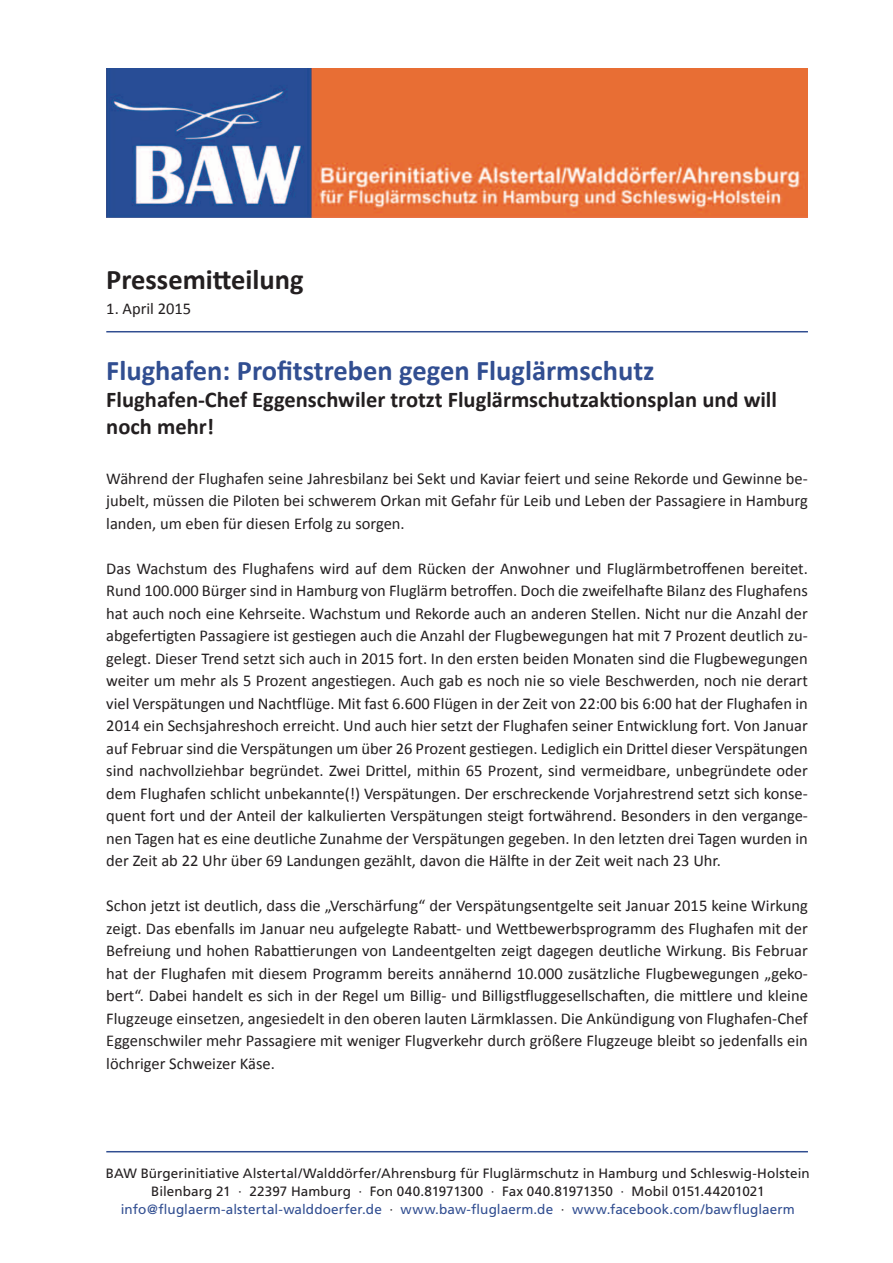
<style>
.page{position:relative;width:893px;height:1263px;background:#fff}
.page>*{position:absolute;margin:0;border:0;box-sizing:border-box;transform-origin:0 0}
.t1{font:700 28.5px "Calibri";color:#314e91}
.t2{font:700 28.5px "Calibri";color:#231f20}
.t3{font:700 22.5px/27px "Calibri";color:#231f20}
.t4{font:16.5px/22.5px "Calibri";color:#231f20;text-align:justify}
.t5{font:13.5px/18px "Frutiger";letter-spacing:.005em;color:#231f20;text-align:center}
.s1{color:#314e91}
</style>
<div class="page">
<hr style="left:106px;top:1151px;width:702px;height:1px;background:#314e91">
<hr style="left:106px;top:331px;width:702px;height:1px;background:#314e91">
<img style="left:106px;top:68px;width:702px;height:150px">
<h1 class="t2" style="left:106px;top:261px;width:199px">Pressemitteilung</h1>
<p class="t4" style="left:106px;top:297px;width:86px">1. April 2015</p>
<h1 class="t1" style="left:106px;top:353px;width:550px">Flughafen: Profitstreben gegen Fluglärmschutz</h1>
<h2 class="t3" style="left:106px;top:385px;width:672px">Flughafen-Chef Eggenschwiler trotzt Fluglärmschutzaktionsplan und will noch mehr!</h2>
<p class="t4" style="left:106px;top:466px;width:703px">Während der Flughafen seine Jahresbilanz bei Sekt und Kaviar feiert und seine Rekorde und Gewinne be&shy;jubelt, müssen die Piloten bei schwerem Orkan mit Gefahr für Leib und Leben der Passagiere in Hamburg landen, um eben für diesen Erfolg zu sorgen.</p>
<p class="t4" style="left:106px;top:556px;width:703px">Das Wachstum des Flughafens wird auf dem Rücken der Anwohner und Fluglärmbetroffenen bereitet.<br>Rund 100.000 Bürger sind in Hamburg von Fluglärm betroffen. Doch die zweifelhafte Bilanz des Flughafens hat auch noch eine Kehrseite. Wachstum und Rekorde auch an anderen Stellen. Nicht nur die Anzahl der abgefertigten Passagiere ist gestiegen auch die Anzahl der Flugbewegungen hat mit 7 Prozent deutlich zu&shy;gelegt. Dieser Trend setzt sich auch in 2015 fort. In den ersten beiden Monaten sind die Flugbewegungen weiter um mehr als 5 Prozent angestiegen. Auch gab es noch nie so viele Beschwerden, noch nie derart viel Verspätungen und Nachtflüge. Mit fast 6.600 Flügen in der Zeit von 22:00 bis 6:00 hat der Flughafen in 2014 ein Sechsjahreshoch erreicht. Und auch hier setzt der Flughafen seiner Entwicklung fort. Von Januar auf Februar sind die Verspätungen um über 26 Prozent gestiegen. Lediglich ein Drittel dieser Verspätungen sind nachvollziehbar begründet. Zwei Drittel, mithin 65 Prozent, sind vermeidbare, unbegründete oder dem Flughafen schlicht unbekannte(!) Verspätungen. Der erschreckende Vorjahrestrend setzt sich konse&shy;quent fort und der Anteil der kalkulierten Verspätungen steigt fortwährend. Besonders in den vergange&shy;nen Tagen hat es eine deutliche Zunahme der Verspätungen gegeben. In den letzten drei Tagen wurden in der Zeit ab 22 Uhr über 69 Landungen gezählt, davon die Hälfte in der Zeit weit nach 23 Uhr.</p>
<p class="t4" style="left:106px;top:894px;width:703px">Schon jetzt ist deutlich, dass die „Verschärfung“ der Verspätungsentgelte seit Januar 2015 keine Wirkung zeigt. Das ebenfalls im Januar neu aufgelegte Rabatt- und Wettbewerbsprogramm des Flughafen mit der Befreiung und hohen Rabattierungen von Landeentgelten zeigt dagegen deutliche Wirkung. Bis Februar hat der Flughafen mit diesem Programm bereits annähernd 10.000 zusätzliche Flugbewegungen „geko&shy;bert“. Dabei handelt es sich in der Regel um Billig- und Billigstfluggesellschaften, die mittlere und kleine Flugzeuge einsetzen, angesiedelt in den oberen lauten Lärmklassen. Die Ankündigung von Flughafen-Chef Eggenschwiler mehr Passagiere mit weniger Flugverkehr durch größere Flugzeuge bleibt so jedenfalls ein löchriger Schweizer Käse.</p>
<p class="t5" style="left:106px;top:1164px;width:705px">BAW Bürgerinitiative Alstertal/Walddörfer/Ahrensburg für Fluglärmschutz in Hamburg und Schleswig-Holstein<br>Bilenbarg 21 ∙ 22397 Hamburg ∙ Fon 040.81971300 ∙ Fax 040.81971350 ∙ Mobil 0151.44201021 <span class="s1">info@fluglaerm-alstertal-walddoerfer.de</span> ∙ <span class="s1">www.baw-fluglaerm.de</span> ∙ <span class="s1">www.facebook.com/bawfluglaerm</span></p>
</div>
